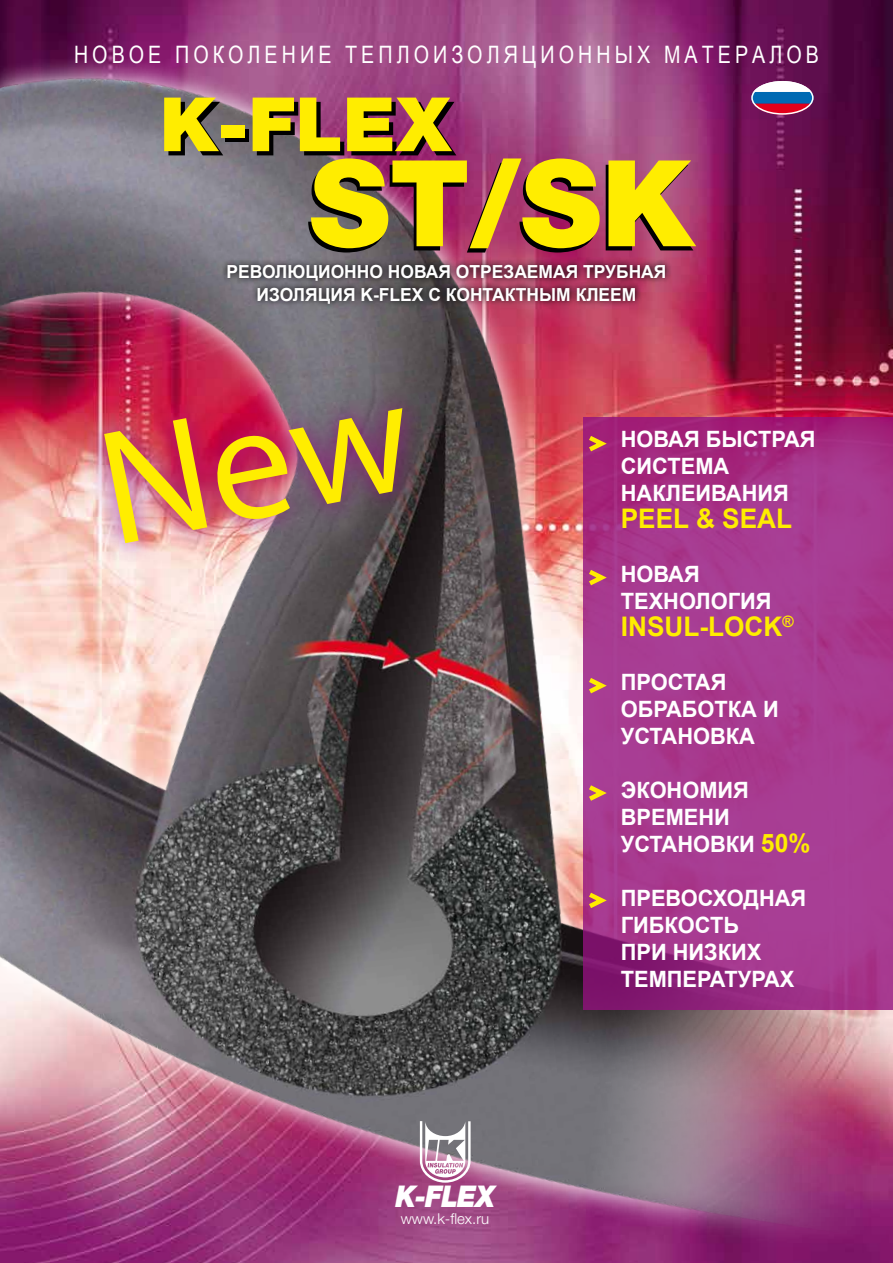
<style>
.page{position:relative;width:893px;height:1263px;background:#fff}
.page>*{position:absolute;margin:0;border:0;box-sizing:border-box;transform-origin:0 0}
.t1{font:900 120px "Helvetica Neue LT Std";color:#ffed00}
.t2{font:900 75px "Helvetica Neue LT Std";color:#ffed00}
.t3{font:italic 900 30px "Helvetica Neue LT Std";color:#fff;scale:.9 1}
.t4{font:700 27px "Arial";color:#ffed00}
.t5{font:700 25.5px "Arial";color:#ffed00}
.t6{font:24px "Arial Narrow";letter-spacing:.17em;color:#fff}
.t7{font:700 22.5px/27px "Arial";color:#fff}
.t8{font:700 18px/22.5px "Arial";color:#fff}
.t9{font:300 15px "Helvetica Neue LT Std";color:#fff}
.s1{font-size:22.5px;color:#fff}
</style>
<div class="page">
<img style="left:0;top:0;width:893px;height:1257px">
<svg style="left:420px;top:1121px;width:51px;height:62px"></svg>
<svg style="left:583px;top:417px;width:310px;height:592px;background:#a4368c"></svg>
<svg style="left:584px;top:674px;width:28px;height:23px"></svg>
<svg style="left:584px;top:781px;width:28px;height:24px"></svg>
<svg style="left:584px;top:889px;width:28px;height:23px"></svg>
<svg style="left:584px;top:566px;width:28px;height:23px"></svg>
<svg style="left:584px;top:432px;width:28px;height:23px"></svg>
<svg style="left:751px;top:81px;width:63px;height:34px"></svg>
<div style="left:751px;top:81px;width:63px;height:34px;border:2px solid #fff;border-radius:50%"></div>
<svg style="left:221px;top:258px;width:451px;height:52px;background:#724555"></svg>
<img style="left:79px;top:383px;width:343px;height:179px">
<img style="left:104px;top:408px;width:314px;height:135px">
<p class="t6" style="left:74px;top:37px;width:746px">НОВОЕ ПОКОЛЕНИЕ ТЕПЛОИЗОЛЯЦИОННЫХ МАТЕРАЛОВ</p>
<h2 class="t2" style="left:159px;top:80px;width:293px">K-FLEX</h2>
<h1 class="t1" style="left:310px;top:132px;width:386px">ST/SK</h1>
<p class="t8" style="left:227px;top:261px;width:118px">РЕВОЛЮЦИОННО</p>
<p class="t8" style="left:388px;top:261px;width:14px">НОВ</p>
<p class="t8" style="left:256px;top:261px;width:411px;text-indent:169px">АЯ ОТРЕЗАЕМАЯ ТРУБНАЯ<br>ИЗОЛЯЦИЯ K-FLEX С КОНТАКТНЫМ КЛЕ ЕМ</p>
<p class="t7" style="left:621px;top:426px;width:196px">НОВАЯ БЫСТРАЯ<br>СИСТЕМА<br>НАКЛЕИВАНИЯ</p>
<p class="t4" style="left:621px;top:501px;width:173px">PEEL &amp; SEAL</p>
<p class="t7" style="left:621px;top:561px;width:152px">НОВАЯ<br>ТЕХНОЛО ГИЯ</p>
<p class="t4" style="left:621px;top:609px;width:174px">INSUL-LOCK<sup>®</sup></p>
<p class="t7" style="left:621px;top:669px;width:107px">ПРОСТАЯ<br>ОБРАБОТК</p>
<p class="t7" style="left:741px;top:696px;width:39px">А И</p>
<h3 class="t3" style="left:395px;top:1178px;width:113px">K-FLEX</h3>
<p class="t9" style="left:401px;top:1209px;width:90px">www.k-flex.ru</p>
<p class="t7" style="left:621px;top:723px;width:73px">УСТАНОВК</p>
<p class="t7" style="left:739px;top:723px;width:17px">А</p>
<p class="t7" style="left:621px;top:777px;width:32px">ЭКОНО</p>
<p class="t7" style="left:621px;top:777px;width:130px;text-indent:79px">МИЯ<br>ВРЕМЕНИ<br>УСТАНОВК</p>
<p class="t5" style="left:739px;top:826px;width:73px"><span class="s1">И</span> 50%</p>
<p class="t7" style="left:621px;top:885px;width:123px">ПРЕВОСХОДН</p>
<p class="t7" style="left:775px;top:885px;width:33px">АЯ</p>
<p class="t7" style="left:621px;top:912px;width:175px">ГИБКОСТЬ<br>ПРИ НИЗКИХ<br>ТЕМПЕРАТУРАХ</p>
</div>
